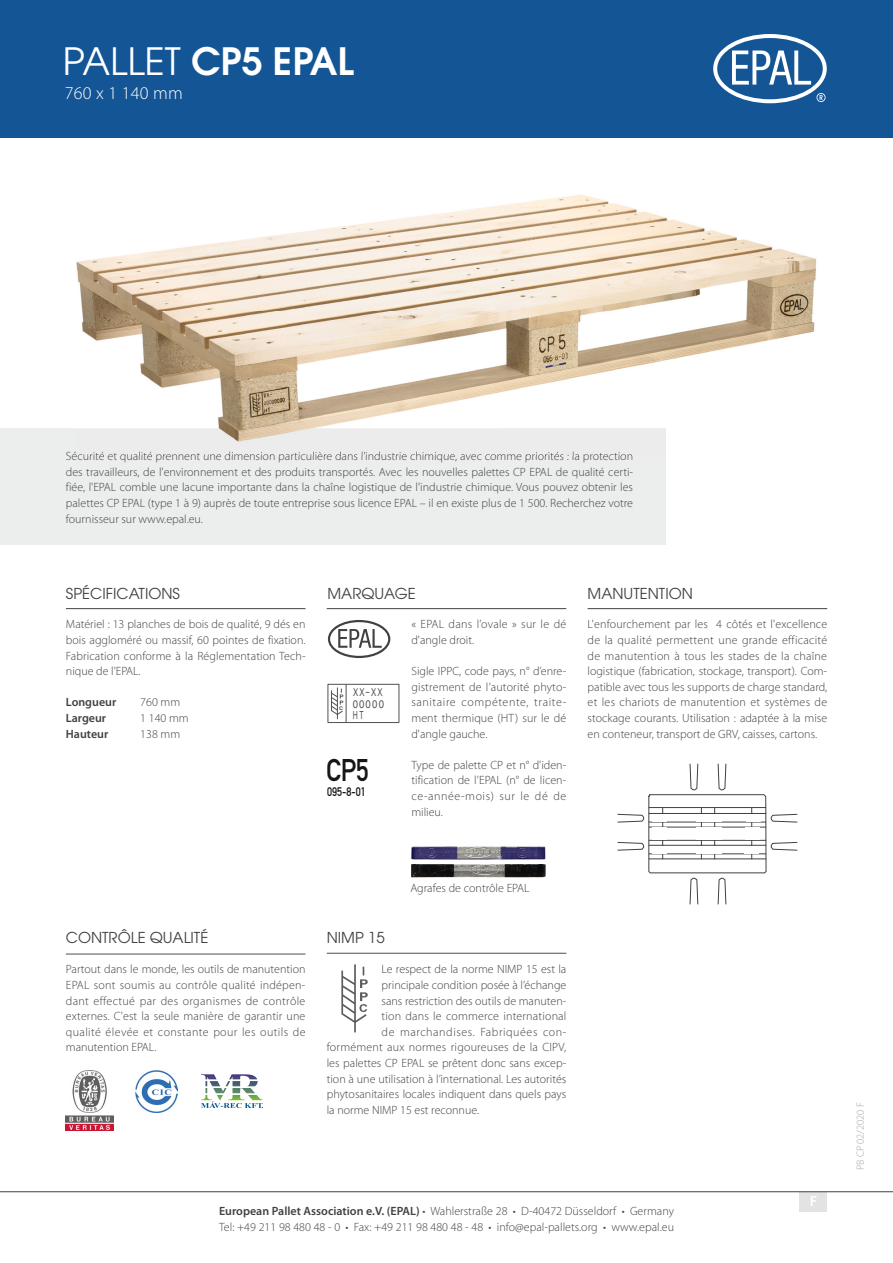
<style>
.page{position:relative;width:893px;height:1263px;background:#fff}
.page>*{position:absolute;margin:0;border:0;box-sizing:border-box;transform-origin:0 0}
.t1{font:600 37.5px "ITC Avant Garde W1 G";color:#fff}
.t2{font:30.9px "DIN Mittelschrift Alternate";color:#151616;scale:.85 1}
.t3{font:300 18px "Myriad Pro";letter-spacing:.015em;color:#fff}
.t4{font:15px "ITC Avant Garde W1 G";color:#414140}
.t5{font:600 14.7px "Myriad Pro";color:#fff}
.t6{font:12.3px "DIN Mittelschrift Alternate";color:#151616;scale:.85 1}
.t7{font:300 12px/15.6px "Myriad Pro";color:#414140;text-align:justify}
.t8{font:300 12px/15.6px "Myriad Pro";letter-spacing:.02em;color:#414140}
.t9{font:300 12px "Myriad Pro";letter-spacing:.045em;color:#414140}
.t10{font:600 12px "Myriad Pro";color:#414140}
.t11{font:11.1px "Arial";color:#515052;scale:.63 1}
.t12{font:10.8px "Arial";letter-spacing:.155em;color:#515052;scale:.9 1}
.t13{font:10.8px "Arial";letter-spacing:.155em;color:#515052;scale:.71 1}
.t14{font:300 10.5px "Myriad Pro";color:#a4a5a5}
.t15{font:10.35px "Arial";color:#515052;scale:.66 1}
.t16{font:700 4.95px "Arial";color:#515052;scale:1.16 1}
.s1{font-weight:400}
.s2{font-weight:600}
</style>
<div class="page">
<div style="left:800px;top:1192px;width:27px;height:19px;background:#e3e3e3"></div>
<hr style="left:0;top:1191px;width:893px;height:1px;background:#414140">
<svg style="left:341px;top:964px;width:27px;height:68px"></svg>
<svg style="left:328px;top:620px;width:62px;height:38px"></svg>
<div style="left:328px;top:684px;width:71px;height:39px;border:1px solid #515052"></div>
<hr style="left:346px;top:684px;width:1px;height:38px;background:#515052">
<hr style="left:337px;top:687px;width:1px;height:32px;background:#515052">
<svg style="left:331px;top:689px;width:13px;height:26px"></svg>
<img style="left:411px;top:846px;width:135px;height:14px">
<img style="left:411px;top:864px;width:135px;height:14px">
<hr style="left:66px;top:608px;width:239px;height:1px;background:#414140">
<hr style="left:588px;top:608px;width:239px;height:1px;background:#414140">
<hr style="left:327px;top:953px;width:239px;height:1px;background:#4e4e4d">
<hr style="left:66px;top:954px;width:239px;height:1px;background:#4e4e4d">
<hr style="left:327px;top:608px;width:239px;height:1px;background:#414140">
<div style="left:0;top:428px;width:666px;height:117px;background:#eceded"></div>
<div style="left:0;top:0;width:893px;height:137px;background:#145596"></div>
<svg style="left:713px;top:34px;width:114px;height:69px"></svg>
<img style="left:66px;top:1070px;width:48px;height:60px">
<img style="left:135px;top:1070px;width:42px;height:42px">
<svg style="left:201px;top:1074px;width:62px;height:34px"></svg>
<svg style="left:617px;top:763px;width:181px;height:142px"></svg>
<hr style="left:649px;top:807px;width:117px;height:1px;background:#414140">
<hr style="left:649px;top:813px;width:117px;height:1px;background:#414140">
<hr style="left:649px;top:845px;width:117px;height:1px;background:#414140">
<hr style="left:701px;top:807px;width:1px;height:52px;background:#414140">
<hr style="left:714px;top:807px;width:1px;height:52px;background:#414140">
<hr style="left:662px;top:807px;width:1px;height:52px;background:#414140">
<hr style="left:751px;top:807px;width:1px;height:52px;background:#414140">
<hr style="left:649px;top:822px;width:117px;height:1px;background:#414140">
<hr style="left:649px;top:853px;width:117px;height:1px;background:#414140">
<hr style="left:649px;top:827px;width:117px;height:1px;background:#414140">
<hr style="left:649px;top:840px;width:117px;height:1px;background:#414140">
<hr style="left:649px;top:858px;width:117px;height:1px;background:#414140">
<div style="left:696px;top:845px;width:26px;height:8px;background:#fff"></div>
<div style="left:652px;top:845px;width:14px;height:8px;background:#fff"></div>
<div style="left:744px;top:845px;width:15px;height:8px;background:#fff"></div>
<div style="left:696px;top:827px;width:26px;height:13px;background:#fff"></div>
<div style="left:652px;top:827px;width:14px;height:13px;background:#fff"></div>
<div style="left:745px;top:827px;width:14px;height:13px;background:#fff"></div>
<div style="left:696px;top:814px;width:26px;height:8px;background:#fff"></div>
<div style="left:652px;top:814px;width:14px;height:8px;background:#fff"></div>
<div style="left:747px;top:814px;width:14px;height:8px;background:#fff"></div>
<img style="left:76px;top:194px;width:635px;height:117px">
<img style="left:711px;top:230px;width:106px;height:122px">
<img style="left:82px;top:311px;width:417px;height:117px">
<img style="left:499px;top:311px;width:213px;height:82px">
<img style="left:102px;top:428px;width:472px;height:24px">
<img style="left:79px;top:452px;width:553px;height:3px">
<h1 class="t1" style="left:63px;top:37px;width:293px"><span class="s1">PALLET</span> CP5 EPAL</h1>
<h3 class="t3" style="left:65px;top:82px;width:119px">760 x 1 140 mm</h3>
<p class="t7" style="left:66px;top:448px;width:569px">Sécurité et qualité prennent une dimension particulière dans l’industrie chimique, avec comme priorités : la protection des travailleurs, de l'environnement et des produits transportés. Avec les nouvelles palettes CP EPAL de qualité certi&shy;fiée, l'EPAL comble une lacune importante dans la chaîne logistique de l'industrie chimique. Vous pouvez obtenir les palettes CP EPAL (type 1 à 9) auprès de toute entreprise sous licence EPAL – il en existe plus de 1 500. Recherchez votre fournisseur sur www.epal.eu.</p>
<p class="t4" style="left:66px;top:584px;width:116px">SPÉCIFICATIONS</p>
<p class="t4" style="left:588px;top:584px;width:107px">MANUTENTION</p>
<p class="t4" style="left:327px;top:584px;width:90px">MARQUAGE</p>
<p class="t7" style="left:66px;top:616px;width:241px">Matériel : 13 planches de bois de qualité, 9 dés en bois aggloméré ou massif, 60 pointes de fixation.<br>Fabrication conforme à la Réglementation Tech&shy;nique de l'EPAL.</p>
<p class="t10" style="left:66px;top:695px;width:52px">Longueur</p>
<p class="t7" style="left:140px;top:694px;width:41px">760 mm</p>
<p class="t10" style="left:66px;top:710px;width:42px">Largeur</p>
<p class="t7" style="left:140px;top:710px;width:50px">1 140 mm</p>
<p class="t10" style="left:66px;top:726px;width:44px">Hauteur</p>
<p class="t7" style="left:140px;top:726px;width:41px">138 mm</p>
<p class="t16" style="left:339px;top:705px;width:5px">C</p>
<p class="t13" style="left:353px;top:686px;width:18px">XX</p>
<p class="t13" style="left:371px;top:686px;width:18px">XX</p>
<p class="t15" style="left:366px;top:685px;width:7px">–</p>
<p class="t12" style="left:353px;top:697px;width:36px">0 000</p>
<p class="t11" style="left:353px;top:708px;width:19px">HT</p>
<p class="t12" style="left:359px;top:697px;width:7px">0</p>
<h2 class="t2" style="left:326px;top:752px;width:52px">CP5</h2>
<p class="t6" style="left:327px;top:784px;width:47px">095-8-01</p>
<p class="t8" style="left:411px;top:616px;width:156px">« EPAL dans l’ovale » sur le dé d'angle droit.</p>
<p class="t7" style="left:411px;top:663px;width:156px">Sigle IPPC, code pays, n° d’enre&shy;gistrement de l’autorité phyto&shy;sanitaire compétente, traite&shy;ment thermique (HT) sur le dé d'angle gauche.</p>
<p class="t7" style="left:411px;top:757px;width:156px">Type de palette CP et n° d'iden&shy;tification de l’EPAL (n° de licen&shy;ce-année-mois) sur le dé de milieu.</p>
<p class="t7" style="left:588px;top:616px;width:241px">L'enfourchement par les 4 côtés et l'excellence de la qualité permettent une grande efficacité de manutention à tous les stades de la chaîne logistique (fabrication, stockage, transport). Com&shy;patible avec tous les supports de charge standard, et les chariots de manutention et systèmes de stockage courants. Utilisation : adaptée à la mise en conteneur, transport de GRV, caisses, cartons.</p>
<p class="t4" style="left:66px;top:928px;width:144px">CONTRÔLE QUALITÉ</p>
<p class="t7" style="left:66px;top:961px;width:241px">Partout dans le monde, les outils de manutention EPAL sont soumis au contrôle qualité indépen&shy;dant effectué par des organismes de contrôle externes. C'est la seule manière de garantir une qualité élevée et constante pour les outils de manutention EPAL.</p>
<p class="t4" style="left:327px;top:928px;width:59px">NIMP 15</p>
<p class="t7" style="left:410px;top:880px;width:121px">Agrafes de contrôle EPAL</p>
<p class="t7" style="left:382px;top:961px;width:186px">Le respect de la norme NIMP 15 est la</p>
<p class="t7" style="left:382px;top:977px;width:186px">principale condition posée à l’échange</p>
<p class="t7" style="left:382px;top:993px;width:186px">sans restriction des outils de manuten-</p>
<p class="t7" style="left:382px;top:1008px;width:186px">tion dans le commerce international</p>
<p class="t9" style="left:382px;top:1024px;width:186px">de marchandises. Fabriquées con-</p>
<p class="t7" style="left:327px;top:1039px;width:241px">formément aux normes rigoureuses de la CIPV,</p>
<p class="t7" style="left:327px;top:1055px;width:241px">les palettes CP EPAL se prêtent donc sans excep-</p>
<p class="t7" style="left:327px;top:1071px;width:241px">tion à une utilisation à l’international. Les autorités</p>
<p class="t7" style="left:327px;top:1086px;width:241px">phytosanitaires locales indiquent dans quels pays</p>
<p class="t7" style="left:327px;top:1102px;width:154px">la norme NIMP 15 est reconnue.</p>
<p class="t7" style="left:219px;top:1203px;width:456px"><span class="s2">European Pallet Association e.V. (EPAL)</span> • Wahlerstraße 28 • D-40472 Düsseldorf • Germany<br>Tel: +49 211 98 480 48 - 0 • Fax: +49 211 98 480 48 - 48 • info@epal-pallets.org • www.epal.eu</p>
<p class="t5" style="left:810px;top:1192px;width:9px">F</p>
<p class="t14" style="left:854px;top:1170px;width:70px;rotate:-90deg">PB CP 02/2020 F</p>
</div>
